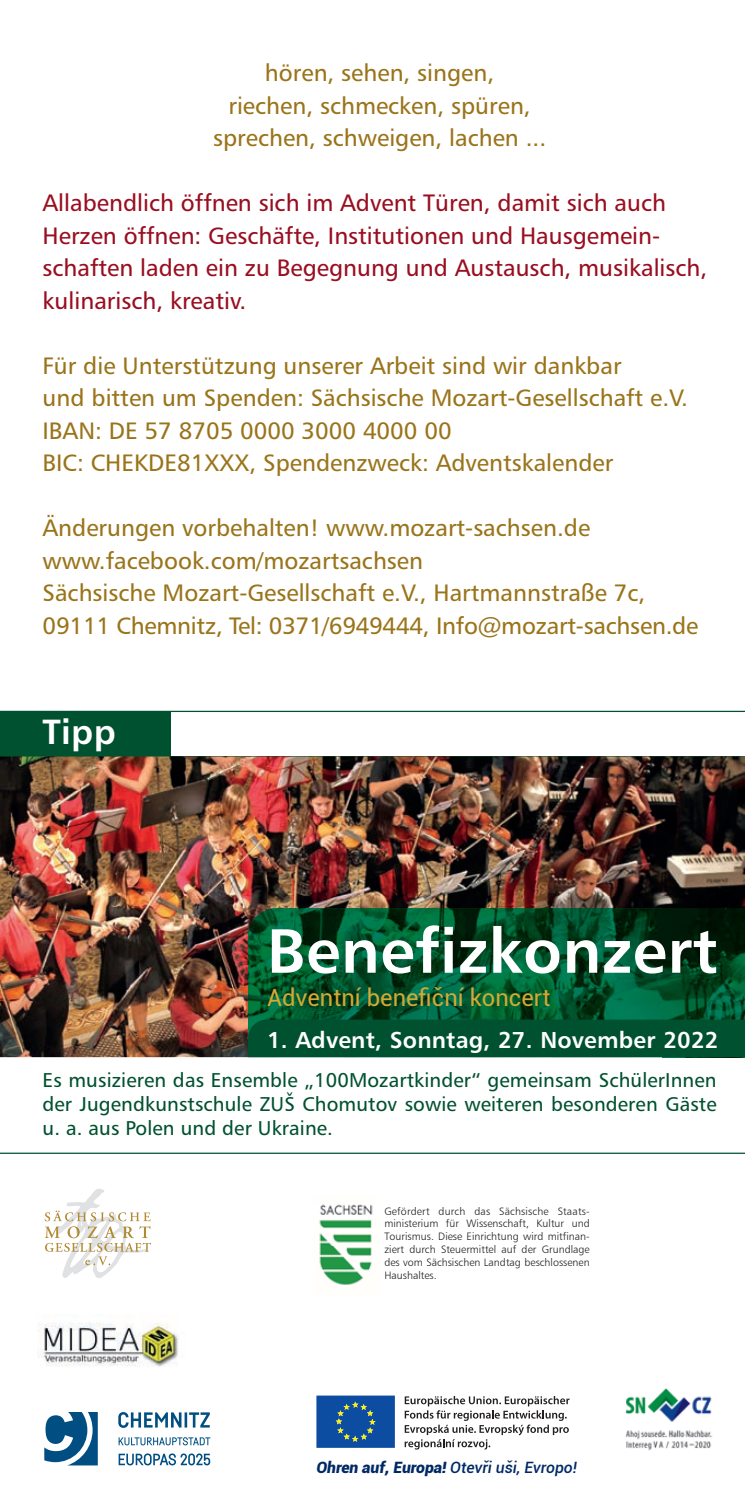
<style>
.page{position:relative;width:745px;height:1489px;background:#fff}
.page>*{position:absolute;margin:0;border:0;box-sizing:border-box;transform-origin:0 0}
.t1{font:62.5px "Humanist 777 BT Bold B";letter-spacing:.005em;color:#fff}
.t2{font:35px "Humanist 777 BT Bold B";color:#fff}
.t3{font:23.75px/32.5px "Humanist 777 BT Roman B";color:#9a741a}
.t4{font:23.75px/32.5px "Humanist 777 BT Roman B";color:#990e20}
.t5{font:23.75px "Roboto";color:#d2a935}
.t6{font:23px "Humanist 777 BT Bold B";letter-spacing:.005em;color:#fff}
.t7{font:20px/24px "Humanist 777 BT Roman B";letter-spacing:.005em;color:#005130;text-align:justify}
.t8{font:italic 500 15.75px "Roboto";color:#002964}
.t9{font:10.75px/12.8px "Humanist 777 BT Light B";color:#231f20;text-align:justify}
.s1{font-weight:900}
</style>
<div class="page">
<div style="left:0;top:711px;width:170px;height:56px;background:#005130"></div>
<svg style="left:45px;top:1189px;width:106px;height:89px"></svg>
<img style="left:38px;top:1314px;width:140px;height:53px">
<img style="left:319px;top:1204px;width:54px;height:81px">
<svg style="left:44px;top:1412px;width:54px;height:53px"></svg>
<svg style="left:118px;top:1453px;width:92px;height:12px"></svg>
<svg style="left:188px;top:1453px;width:7px;height:12px"></svg>
<svg style="left:118px;top:1412px;width:92px;height:15px"></svg>
<svg style="left:118px;top:1437px;width:92px;height:8px"></svg>
<svg style="left:404px;top:1396px;width:165px;height:53px"></svg>
<svg style="left:316px;top:1395px;width:78px;height:52px;background:#1d589c"></svg>
<img style="left:625px;top:1388px;width:87px;height:63px">
<hr style="left:0;top:1152px;width:744px;height:1px;background:#005130">
<hr style="left:0;top:710px;width:744px;height:2px;background:#005130">
<img style="left:0;top:756px;width:744px;height:301px">
<img style="left:248px;top:908px;width:496px;height:111px">
<div style="left:248px;top:1019px;width:496px;height:38px;background:#005130"></div>
<hr style="left:0;top:1488px;width:744px;height:1px;background:#f9f4e1">
<svg style="left:0;top:1488px;width:703px;height:1px"></svg>
<p class="t3" style="left:213px;top:56px;width:334px;text-align:center">hören, sehen, singen,<br>riechen, schmecken, spüren, sprechen, schweigen, lachen ...</p>
<p class="t4" style="left:43px;top:186px;width:666px">Allabendlich öffnen sich im Advent Türen, damit sich auch Herzen öffnen: Geschäfte, Institutionen und Hausgemein&shy;schaften laden ein zu Begegnung und Austausch, musikalisch, kulinarisch, kreativ.</p>
<p class="t3" style="left:43px;top:349px;width:646px">Für die Unterstützung unserer Arbeit sind wir dankbar<br>und bitten um Spenden: Sächsische Mozart-Gesellschaft e.V.<br>IBAN: DE 57 8705 0000 3000 4000 00<br>BIC: CHEKDE81XXX, Spendenzweck: Adventskalender</p>
<p class="t3" style="left:43px;top:511px;width:657px">Änderungen vorbehalten! www.mozart-sachsen.de www.facebook.com/mozartsachsen<br>Sächsische Mozart-Gesellschaft e.V., Hartmannstraße 7c, 09111 Chemnitz, Tel: 0371/6949444, Info@mozart-sachsen.de</p>
<h2 class="t2" style="left:43px;top:710px;width:75px">Tipp</h2>
<h1 class="t1" style="left:267px;top:911px;width:452px">Benefizkonzert</h1>
<p class="t5" style="left:267px;top:980px;width:285px">Adventní benefiční koncert</p>
<p class="t6" style="left:267px;top:1025px;width:452px">1. Advent, Sonntag, 27. November 2022</p>
<p class="t7" style="left:43px;top:1067px;width:675px">Es musizieren das Ensemble „100Mozartkinder“ gemeinsam SchülerInnen der Jugendkunstschule ZUŠ Chomutov sowie weiteren besonderen Gäste u. a. aus Polen und der Ukraine.</p>
<p class="t9" style="left:384px;top:1204px;width:207px">Gefördert durch das Sächsische Staats&shy;ministerium für Wissenschaft, Kultur und Tourismus. Diese Ein rich tung wird mitfinan&shy;ziert durch Steuermittel auf der Grundlage des vom Sächsischen Landtag beschlossenen Haushaltes.</p>
<p class="t8" style="left:316px;top:1455px;width:262px"><span class="s1">Ohren auf, Europa!</span> Otevři uši, Evropo!</p>
</div>
